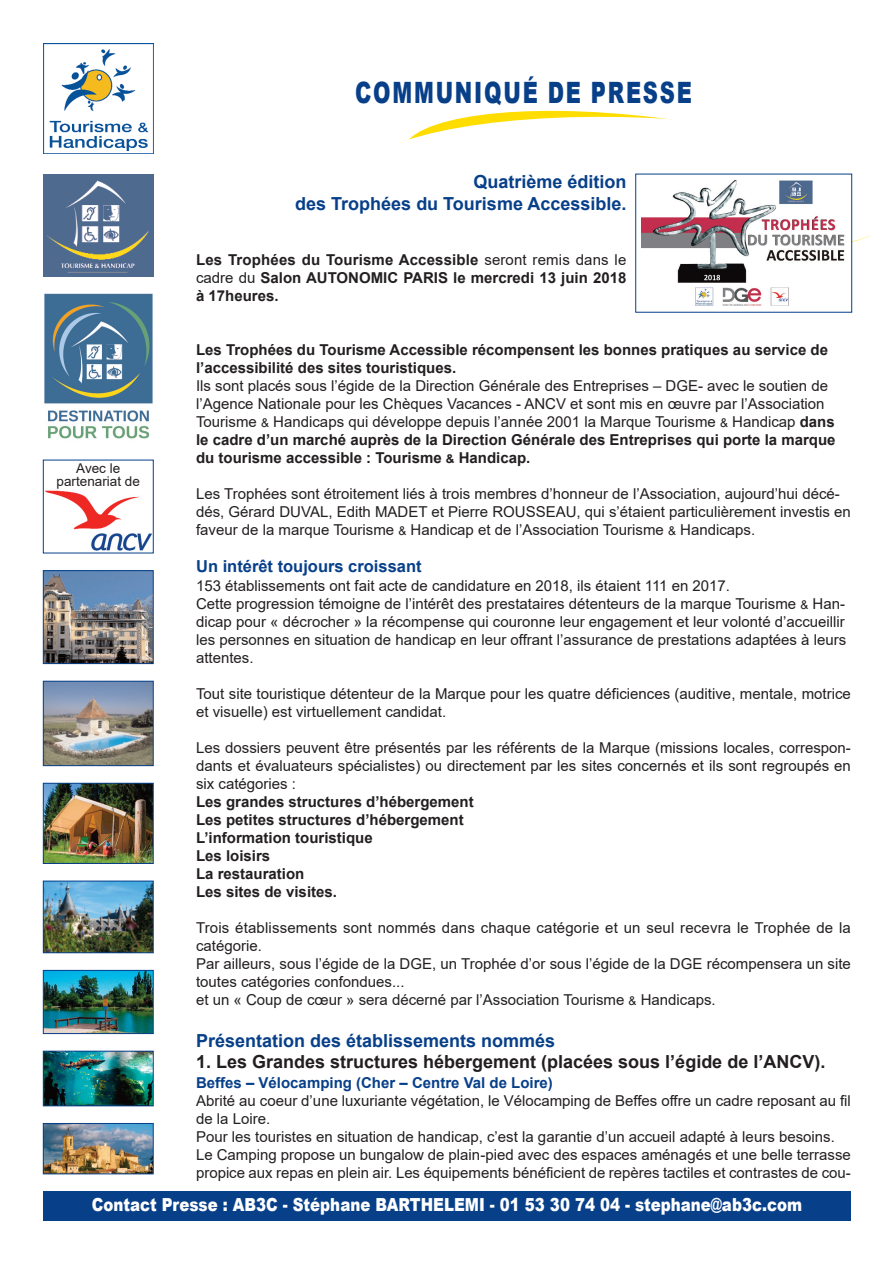
<style>
.page{position:relative;width:894px;height:1264px;background:#fff}
.page>*{position:absolute;margin:0;border:0;box-sizing:border-box;transform-origin:0 0}
.t1{font:900 29.4px "Arial";letter-spacing:.085em;color:#073f89;scale:.71 1}
.t2{font:700 18px/21.6px "Arial";color:#073f89;text-align:right}
.t3{font:900 18px "Arial";color:#fff;scale:.83 1}
.t4{font:700 18px "Arial";color:#231f20}
.t5{font:700 16.5px "Arial";color:#073f89}
.t6{font:15px/18px "Arial";color:#231f20}
.t7{font:700 15px/18px "Arial";color:#231f20}
.t8{font:700 15px "Arial";color:#073f89}
.t9{font:13.5px/13.5px "Arial";color:#231f20;text-align:center}
.s1{font-weight:400}
.s2{font-size:12px}
.s3{font-weight:700}
.s4{font-weight:700;font-size:12px}
</style>
<div class="page">
<img style="left:43px;top:43px;width:111px;height:111px">
<img style="left:43px;top:175px;width:111px;height:102px">
<img style="left:45px;top:572px;width:107px;height:90px">
<div style="left:43px;top:570px;width:111px;height:94px;border:1px solid #073f89"></div>
<img style="left:45px;top:683px;width:107px;height:81px">
<div style="left:43px;top:681px;width:111px;height:85px;border:1px solid #073f89"></div>
<img style="left:45px;top:883px;width:107px;height:68px">
<div style="left:43px;top:881px;width:111px;height:72px;border:1px solid #073f89"></div>
<img style="left:45px;top:972px;width:107px;height:60px">
<div style="left:43px;top:970px;width:111px;height:64px;border:1px solid #073f89"></div>
<img style="left:45px;top:1125px;width:107px;height:47px">
<div style="left:43px;top:1123px;width:111px;height:51px;border:1px solid #073f89"></div>
<img style="left:45px;top:1053px;width:107px;height:51px">
<div style="left:43px;top:1051px;width:111px;height:55px;border:1px solid #073f89"></div>
<div style="left:43px;top:1191px;width:808px;height:30px;background:#073f89"></div>
<svg style="left:408px;top:112px;width:466px;height:154px"></svg>
<img style="left:44px;top:294px;width:109px;height:145px">
<img style="left:45px;top:785px;width:107px;height:77px">
<div style="left:43px;top:783px;width:111px;height:81px;border:1px solid #073f89"></div>
<img style="left:45px;top:490px;width:107px;height:61px">
<div style="left:43px;top:460px;width:111px;height:93px;border:1px solid #073f89"></div>
<div style="left:636px;top:174px;width:215px;height:138px;background:#fff"></div>
<img style="left:641px;top:180px;width:204px;height:126px">
<div style="left:635px;top:174px;width:217px;height:138px;border:1px solid #073f89"></div>
<h1 class="t1" style="left:355px;top:70px;width:476px">Communiqué de Presse</h1>
<p class="t2" style="left:295px;top:171px;width:333px">Quatrième édition<br>des Trophées du Tourisme Accessible.</p>
<p class="t9" style="left:57px;top:461px;width:85px">Avec le partenariat de</p>
<p class="t7" style="left:196px;top:251px;width:432px;text-align:justify">Les Trophées du Tourisme Accessible <span class="s1">seront remis dans le cadre du</span> Salon AUTONOMIC PARIS le mercredi 13 juin 2018 à 17heures.</p>
<p class="t7" style="left:196px;top:341px;width:633px">Les Trophées du Tourisme Accessible récompensent les bonnes pratiques au service de l’accessibilité des sites touristiques.</p>
<p class="t6" style="left:196px;top:377px;width:641px">Ils sont placés sous l’égide de la Direction Générale des Entreprises – DGE- avec le soutien de l’Agence Nationale pour les Chèques Vacances - ANCV et sont mis en œuvre par l’Association Tourisme <span class="s2">&amp;</span> Handicaps qui développe depuis l’année 2001 la Marque Tourisme <span class="s2">&amp;</span> Handicap <span class="s3">dans le cadre d’un marché auprès de la Direction Générale des Entreprises qui porte la marque du tourisme accessible : Tourisme</span> <span class="s4">&amp;</span> <span class="s3">Handicap.</span></p>
<p class="t6" style="left:196px;top:485px;width:656px">Les Trophées sont étroitement liés à trois membres d’honneur de l’Association, aujourd’hui décé&shy;dés, Gérard DUVAL, Edith MADET et Pierre ROUSSEAU, qui s’étaient particulièrement investis en faveur de la marque Tourisme <span class="s2">&amp;</span> Handicap et de l’Association Tourisme <span class="s2">&amp;</span> Handicaps.</p>
<p class="t5" style="left:196px;top:557px;width:227px">Un intérêt toujours croissant</p>
<p class="t6" style="left:196px;top:577px;width:652px">153 établissements ont fait acte de candidature en 2018, ils étaient 111 en 2017.<br>Cette progression témoigne de l’intérêt des prestataires détenteurs de la marque Tourisme <span class="s2">&amp;</span> Han&shy;dicap pour « décrocher » la récompense qui couronne leur engagement et leur volonté d’accueillir les personnes en situation de handicap en leur offrant l’assurance de prestations adaptées à leurs attentes.</p>
<p class="t6" style="left:196px;top:685px;width:656px">Tout site touristique détenteur de la Marque pour les quatre déficiences (auditive, mentale, motrice et visuelle) est virtuellement candidat.</p>
<p class="t6" style="left:196px;top:739px;width:656px;text-align:justify">Les dossiers peuvent être présentés par les référents de la Marque (missions locales, correspon&shy;dants et évaluateurs spécialistes) ou directement par les sites concernés et ils sont regroupés en six catégories :</p>
<p class="t7" style="left:196px;top:793px;width:279px">Les grandes structures d’hébergement<br>Les petites structures d’hébergement<br>L’information touristique<br>Les loisirs<br>La restauration<br>Les sites de visites.</p>
<p class="t6" style="left:196px;top:919px;width:656px">Trois établissements sont nommés dans chaque catégorie et un seul recevra le Trophée de la catégorie.<br>Par ailleurs, sous l’égide de la DGE, un Trophée d’or sous l’égide de la DGE récompensera un site toutes catégories confondues...<br>et un « Coup de cœur » sera décerné par l’Association Tourisme <span class="s2">&amp;</span> Handicaps.</p>
<p class="t2" style="left:196px;top:1029px;width:361px">Présentation des établissements nommés</p>
<p class="t4" style="left:196px;top:1052px;width:631px">1. Les Grandes structures hébergement (placées sous l’égide de l’ANCV).</p>
<p class="t8" style="left:196px;top:1074px;width:358px">Beffes – Vélocamping (Cher – Centre Val de Loire)</p>
<p class="t6" style="left:196px;top:1091px;width:656px">Abrité au coeur d’une luxuriante végétation, le Vélocamping de Beffes offre un cadre reposant au fil de la Loire.<br>Pour les touristes en situation de handicap, c’est la garantie d’un accueil adapté à leurs besoins.<br>Le Camping propose un bungalow de plain-pied avec des espaces aménagés et une belle terrasse propice aux repas en plein air. Les équipements bénéficient de repères tactiles et contrastes de cou-</p>
<p class="t3" style="left:92px;top:1191px;width:857px">Contact Presse : AB3C - stéphane BArTHeLemi - 01 53 30 74 04 - stephane@ab3c.com</p>
</div>
